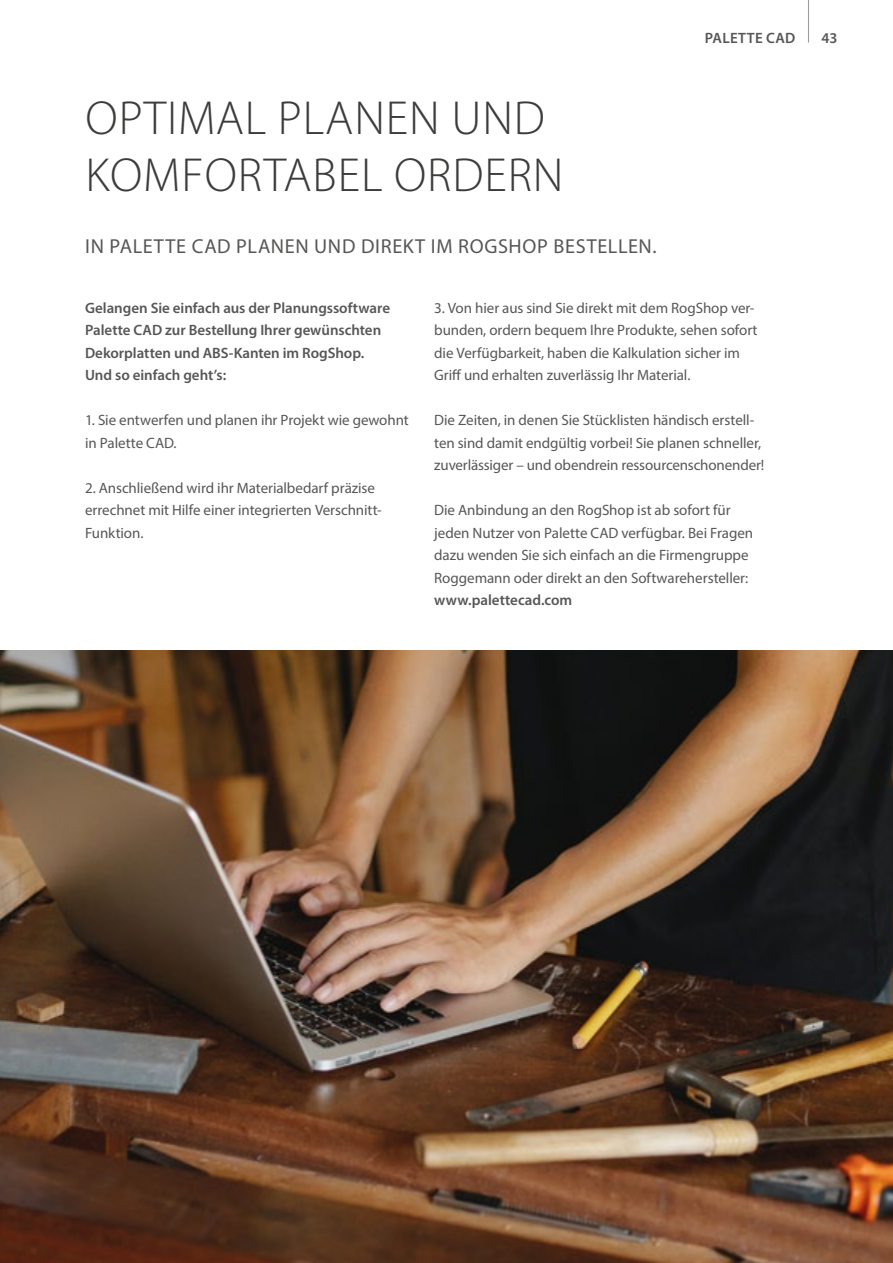
<style>
.page{position:relative;width:893px;height:1263px;background:#fff}
.page>*{position:absolute;margin:0;border:0;box-sizing:border-box;transform-origin:0 0}
.t1{font:300 48px/57.6px "Myriad Pro";letter-spacing:.02em;color:#3c3c3b}
.t2{font:20.25px "Myriad Pro";letter-spacing:.035em;color:#575756}
.t3{font:15px/22.5px "Myriad Pro";letter-spacing:-.005em;color:#575756}
.t4{font:600 15px/22.5px "Myriad Pro";letter-spacing:-.005em;color:#575756}
.t5{font:600 15px "Myriad Pro";letter-spacing:.02em;color:#575756}
</style>
<div class="page">
<img style="left:0;top:650px;width:893px;height:613px">
<hr style="left:808px;top:0;width:1px;height:43px;background:#9d9d9c">
<h1 class="t1" style="left:86px;top:89px;width:479px">OPTIMAL PLANEN UND<br>KOMFORTABEL ORDERN</h1>
<h2 class="t2" style="left:85px;top:233px;width:573px">IN PALETTE CAD PLANEN UND DIREKT IM ROGSHOP BESTELLEN.</h2>
<p class="t5" style="left:705px;top:28px;width:92px">PALETTE CAD</p>
<p class="t4" style="left:85px;top:296px;width:307px">Gelangen Sie einfach aus der Planungssoftware Palette CAD zur Bestellung Ihrer gewünschten Dekorplatten und ABS-Kanten im RogShop.<br>Und so einfach geht’s:</p>
<p class="t3" style="left:85px;top:409px;width:325px">1. Sie entwerfen und planen ihr Projekt wie gewohnt in Palette CAD.</p>
<p class="t3" style="left:85px;top:476px;width:298px">2. Anschließend wird ihr Materialbedarf präzise errechnet mit Hilfe einer integrierten Verschnitt-<br>Funktion.</p>
<p class="t3" style="left:434px;top:296px;width:325px">3. Von hier aus sind Sie direkt mit dem RogShop ver&shy;bunden, ordern bequem Ihre Produkte, sehen sofort die Verfügbarkeit, haben die Kalkulation sicher im Griff und erhalten zuverlässig Ihr Material.</p>
<p class="t3" style="left:434px;top:409px;width:332px">Die Zeiten, in denen Sie Stücklisten händisch erstell&shy;ten sind damit endgültig vorbei! Sie planen schneller, zuverlässiger – und obendrein ressourcenschonender!</p>
<p class="t3" style="left:434px;top:499px;width:320px">Die Anbindung an den RogShop ist ab sofort für jeden Nutzer von Palette CAD verfügbar. Bei Fragen dazu wenden Sie sich einfach an die Firmengruppe Roggemann oder direkt an den Softwarehersteller:</p>
<p class="t4" style="left:434px;top:588px;width:140px">www.palettecad.com</p>
<p class="t4" style="left:821px;top:26px;width:18px">43</p>
</div>
